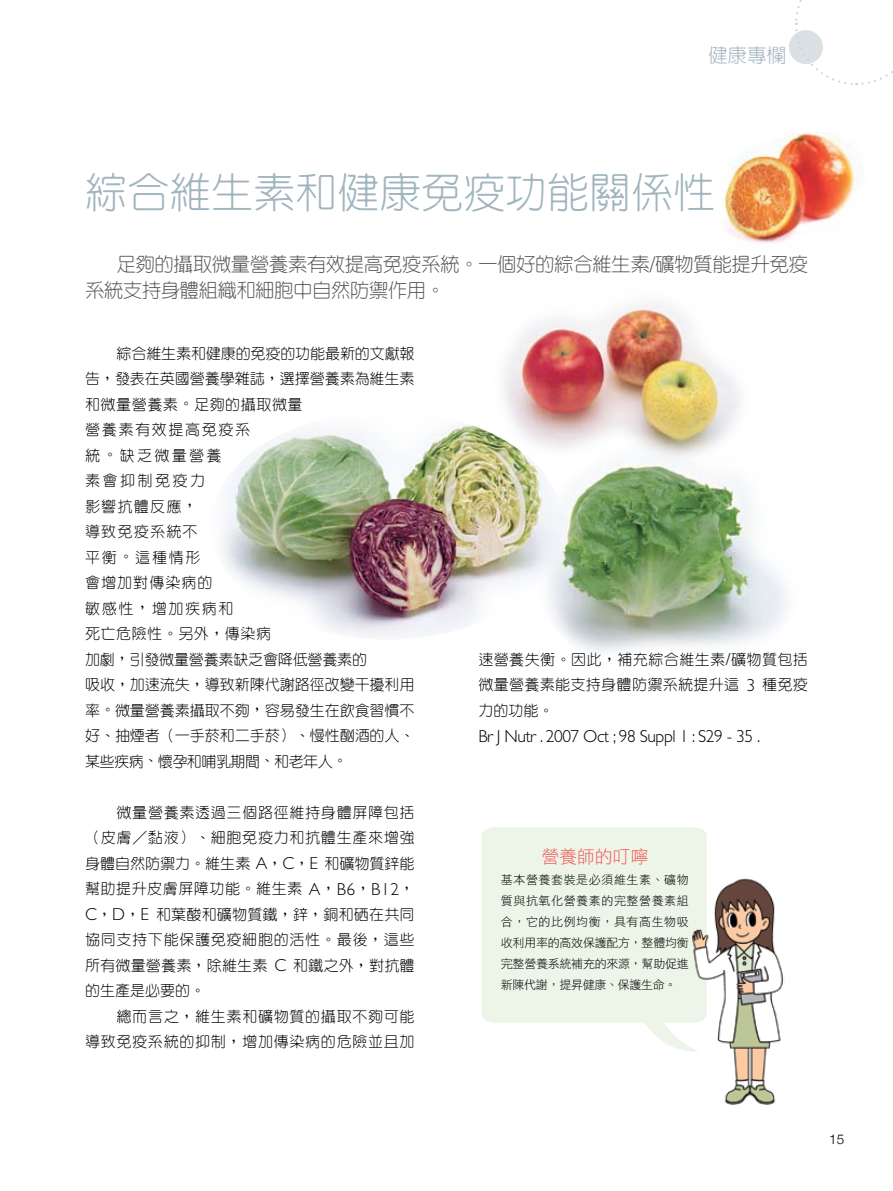
<style>
.page{position:relative;width:893px;height:1191px;background:#fff}
.page>*{position:absolute;margin:0;border:0;box-sizing:border-box;transform-origin:0 0}
.t1{font:300 42px "Han Wang Yen";color:#a0b5be}
.t2{font:300 19.5px/25.5px "Han Wang Yen";letter-spacing:-.025em;color:#58585b}
.t3{font:300 19.5px "Han Wang Yen";color:#a0b5be}
.t4{font:18px "DF Hei Std W3";letter-spacing:-.01em;color:#f15a5b}
.t5{font:300 17.4px "Gill Sans";letter-spacing:-.025em;color:#000}
.t6{font:300 15px/25.5px "Han Wang Yen";color:#000}
.t7{font:300 15px/25.5px "Han Wang Yen";letter-spacing:.025em;color:#000;text-align:justify}
.t8{font:300 15px/25.5px "Han Wang Yen";letter-spacing:.05em;color:#000;text-align:right}
.t9{font:300 13.5px "Helvetica Neue";color:#000}
.t10{font:12px/21px "DF Hei Std W3";letter-spacing:-.025em;color:#000;text-align:justify}
.s1{font-family:"Gill Sans";font-size:22.65px}
.s2{font-family:"Gill Sans";font-size:17.4px}
</style>
<div class="page">
<img style="left:546px;top:482px;width:241px;height:171px">
<img style="left:490px;top:302px;width:250px;height:180px">
<img style="left:722px;top:132px;width:135px;height:111px">
<div style="left:789px;top:30px;width:34px;height:34px;background:#dae0e3;border-radius:50%"></div>
<svg style="left:794px;top:0;width:99px;height:85px"></svg>
<div style="left:481px;top:827px;width:226px;height:195px;background:#ecf5e8"></div>
<svg style="left:639px;top:1014px;width:51px;height:37px"></svg>
<img style="left:690px;top:876px;width:94px;height:229px">
<img style="left:211px;top:411px;width:352px;height:228px;border-radius:50%">
<h2 class="t3" style="left:708px;top:45px;width:79px">健康專欄</h2>
<h1 class="t1" style="left:85px;top:171px;width:631px">綜合維生素和健康免疫功能關係性</h1>
<h2 class="t2" style="left:85px;top:252px;width:724px;text-indent:32px">足夠的攝取微量營養素有效提高免疫系統。一個好的綜合維生素<span class="s1">/</span>礦物質能提升免疫系統支持身體組織和細胞中自然防禦作用。</h2>
<p class="t6" style="left:85px;top:340px;width:331px;text-indent:32px">綜合維生素和健康的免疫的功能最新的文獻報告，發表在英國營養學雜誌，選擇營養素為維生素和微量營養素。足夠的攝取微量<br>營養素有效提高免疫系<br>統。缺乏微量營養<br>素會抑制免疫力<br>影響抗體反應，<br>導致免疫系統不<br>平衡。這種情形<br>會增加對傳染病的<br>敏感性，增加疾病和<br>死亡危險性。另外，傳染病<br>加劇，引發微量營養素缺乏會降低營養素的<br>吸收，加速流失，導致新陳代謝路徑改變干擾利用率。微量營養素攝取不夠，容易發生在飲食習慣不好、抽煙者（一手菸和二手菸）、慢性酗酒的人、某些疾病、懷孕和哺乳期間、和老年人。</p>
<p class="t7" style="left:85px;top:799px;width:331px;text-indent:32px">微量營養素透過三個路徑維持身體屏障包括（皮膚／黏液）、細胞免疫力和抗體生產來增強身體自然防禦力。維生素 <span class="s2">A</span>，<span class="s2">C</span>，<span class="s2">E</span> 和礦物質鋅能幫助提升皮膚屏障功能。維生素 <span class="s2">A</span>，<span class="s2">B6</span>，<span class="s2">B12</span>，<span class="s2">C</span>，<span class="s2">D</span>，<span class="s2">E</span> 和葉酸和礦物質鐵，鋅，銅和硒在共同協同支持下能保護免疫細胞的活性。最後，這些所有微量營養素，除維生素 <span class="s2">C</span> 和鐵之外，對抗體的生產是必要的。</p>
<p class="t8" style="left:85px;top:1003px;width:331px">總而言之，維生素和礦物質的攝取不夠可能<br>導致免疫系統的抑制，增加傳染病的危險並且加</p>
<p class="t7" style="left:478px;top:646px;width:331px">速營養失衡。因此，補充綜合維生素<span class="s2">/</span>礦物質包括微量營養素能支持身體防禦系統提升這 <span class="s2">3</span> 種免疫力的功能。</p>
<p class="t5" style="left:478px;top:726px;width:283px">Br J Nutr . 2007 Oct ; 98 Suppl 1 : S29 - 35 .</p>
<p class="t4" style="left:541px;top:846px;width:109px">營養師的叮嚀</p>
<p class="t10" style="left:501px;top:869px;width:189px">基本營養套裝是必須維生素、礦物質與抗氧化營養素的完整營養素組合，它的比例均衡，具有高生物吸收利用率的高效保護配方，整體均衡完整營養系統補充的來源，幫助促進新陳代謝，提昇健康、保護生命。</p>
<p class="t9" style="left:829px;top:1131px;width:17px">15</p>
</div>
